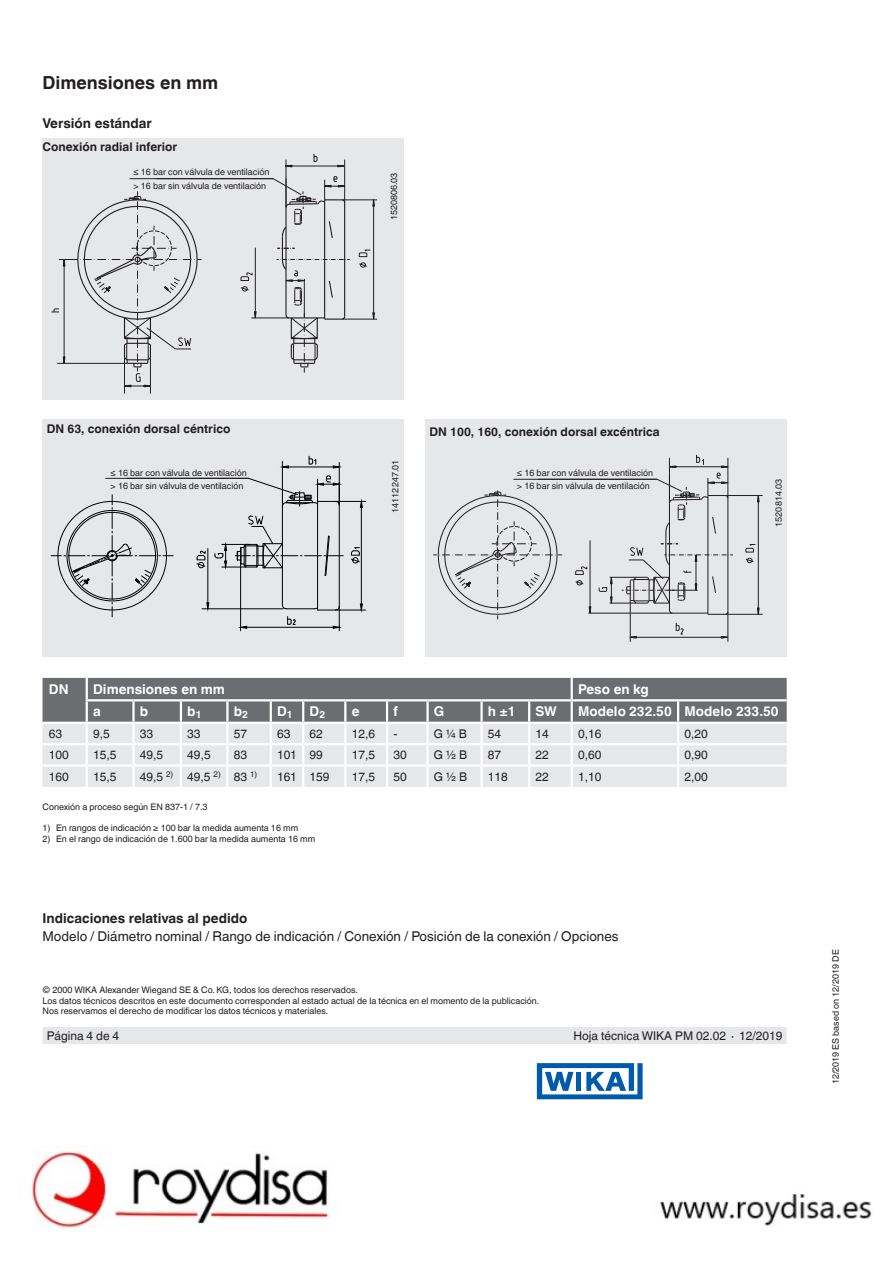
<style>
.page{position:relative;width:893px;height:1263px;background:#fff}
.page>*{position:absolute;margin:0;border:0;box-sizing:border-box;transform-origin:0 0}
.t1{font:700 18px "Helvetica World";color:#231f20}
.t2{font:13.5px "Helvetica World";color:#231f20}
.t3{font:700 13.5px "Helvetica World";color:#fff}
.t4{font:700 13.5px "Helvetica World";color:#231f20}
.t5{font:12px "Helvetica World";color:#231f20}
.t6{font:700 12px "Helvetica World";color:#231f20}
.t7{font:9px/13.5px "Helvetica World";color:#231f20}
</style>
<div class="page">
<div style="left:43px;top:1027px;width:744px;height:17px;background:#e6e7e9"></div>
<svg style="left:537px;top:1063px;width:106px;height:36px"></svg>
<div style="left:43px;top:138px;width:361px;height:262px;background:#e6e7e9"></div>
<div style="left:43px;top:420px;width:361px;height:237px;background:#e6e7e9"></div>
<div style="left:425px;top:420px;width:362px;height:237px;background:#e6e7e9"></div>
<hr style="left:282px;top:507px;width:1px;height:98px;background:#000">
<hr style="left:339px;top:504px;width:1px;height:102px;background:#000">
<hr style="left:317px;top:501px;width:1px;height:109px;background:#000">
<svg style="left:51px;top:495px;width:122px;height:122px"></svg>
<hr style="left:339px;top:462px;width:1px;height:43px;background:#000">
<hr style="left:282px;top:461px;width:1px;height:46px;background:#000">
<hr style="left:288px;top:467px;width:45px;height:1px;background:#000">
<svg style="left:333px;top:465px;width:8px;height:3px"></svg>
<svg style="left:280px;top:465px;width:9px;height:3px"></svg>
<svg style="left:309px;top:456px;width:7px;height:9px"></svg>
<hr style="left:361px;top:507px;width:1px;height:97px;background:#000">
<svg style="left:351px;top:547px;width:9px;height:16px"></svg>
<hr style="left:202px;top:608px;width:81px;height:1px;background:#000">
<hr style="left:208px;top:548px;width:1px;height:55px;background:#000">
<svg style="left:206px;top:602px;width:3px;height:9px"></svg>
<svg style="left:197px;top:551px;width:9px;height:17px"></svg>
<svg style="left:215px;top:516px;width:128px;height:60px"></svg>
<hr style="left:240px;top:564px;width:1px;height:67px;background:#000">
<hr style="left:247px;top:627px;width:86px;height:1px;background:#000">
<svg style="left:238px;top:626px;width:9px;height:3px"></svg>
<svg style="left:281px;top:604px;width:84px;height:27px"></svg>
<svg style="left:248px;top:475px;width:117px;height:33px"></svg>
<hr style="left:725px;top:495px;width:38px;height:1px;background:#231f20">
<hr style="left:725px;top:614px;width:38px;height:1px;background:#231f20">
<hr style="left:630px;top:600px;width:1px;height:42px;background:#231f20">
<hr style="left:728px;top:612px;width:1px;height:30px;background:#231f20">
<svg style="left:745px;top:496px;width:14px;height:119px"></svg>
<svg style="left:433px;top:455px;width:300px;height:183px"></svg>
<div style="left:43px;top:767px;width:744px;height:20px;background:#e6e7e9"></div>
<svg style="left:43px;top:678px;width:744px;height:86px;background:#adaeb0"></svg>
<hr style="left:86px;top:767px;width:2px;height:20px;background:#fff">
<hr style="left:132px;top:767px;width:3px;height:20px;background:#fff">
<hr style="left:180px;top:767px;width:2px;height:20px;background:#fff">
<hr style="left:226px;top:767px;width:3px;height:20px;background:#fff">
<hr style="left:270px;top:767px;width:2px;height:20px;background:#fff">
<hr style="left:302px;top:767px;width:2px;height:20px;background:#fff">
<hr style="left:344px;top:767px;width:2px;height:20px;background:#fff">
<hr style="left:386px;top:767px;width:2px;height:20px;background:#fff">
<hr style="left:426px;top:767px;width:3px;height:20px;background:#fff">
<hr style="left:480px;top:767px;width:3px;height:20px;background:#fff">
<hr style="left:87px;top:722px;width:47px;height:2px;background:#fff">
<hr style="left:134px;top:722px;width:47px;height:2px;background:#fff">
<hr style="left:181px;top:722px;width:46px;height:2px;background:#fff">
<hr style="left:227px;top:722px;width:44px;height:2px;background:#fff">
<hr style="left:271px;top:722px;width:32px;height:2px;background:#fff">
<hr style="left:303px;top:722px;width:42px;height:2px;background:#fff">
<hr style="left:345px;top:722px;width:42px;height:2px;background:#fff">
<hr style="left:387px;top:722px;width:41px;height:2px;background:#fff">
<hr style="left:428px;top:722px;width:54px;height:2px;background:#fff">
<hr style="left:482px;top:722px;width:47px;height:2px;background:#fff">
<hr style="left:529px;top:722px;width:43px;height:2px;background:#fff">
<hr style="left:572px;top:722px;width:106px;height:2px;background:#fff">
<hr style="left:678px;top:722px;width:109px;height:2px;background:#fff">
<hr style="left:528px;top:767px;width:2px;height:20px;background:#fff">
<hr style="left:571px;top:767px;width:2px;height:20px;background:#fff">
<hr style="left:677px;top:767px;width:2px;height:20px;background:#fff">
<hr style="left:86px;top:678px;width:2px;height:21px;background:#fff">
<hr style="left:86px;top:701px;width:2px;height:21px;background:#fff">
<hr style="left:150px;top:358px;width:1px;height:35px;background:#231f20">
<hr style="left:124px;top:358px;width:1px;height:35px;background:#231f20">
<hr style="left:286px;top:160px;width:1px;height:48px;background:#231f20">
<hr style="left:344px;top:160px;width:1px;height:42px;background:#231f20">
<hr style="left:342px;top:319px;width:35px;height:1px;background:#231f20">
<hr style="left:342px;top:200px;width:35px;height:1px;background:#231f20">
<svg style="left:285px;top:154px;width:61px;height:13px"></svg>
<svg style="left:359px;top:199px;width:16px;height:121px"></svg>
<svg style="left:51px;top:176px;width:299px;height:211px"></svg>
<hr style="left:130px;top:178px;width:143px;height:1px;background:#231f20">
<hr style="left:105px;top:478px;width:144px;height:1px;background:#231f20">
<hr style="left:513px;top:479px;width:144px;height:1px;background:#231f20">
<img style="left:32px;top:1150px;width:840px;height:78px">
<h1 class="t1" style="left:43px;top:73px;width:177px">Dimensiones en mm</h1>
<h2 class="t4" style="left:43px;top:116px;width:111px">Versión estándar</h2>
<h3 class="t6" style="left:43px;top:140px;width:136px">Conexión radial inferior</h3>
<p class="t7" style="left:133px;top:165px;width:138px">≤ 16 bar con válvula de ventilación &gt; 16 bar sin válvula de ventilación</p>
<p class="t7" style="left:387px;top:220px;width:49px;rotate:-90deg">1520806.03</p>
<h3 class="t6" style="left:47px;top:422px;width:185px">DN 63, conexión dorsal céntrico</h3>
<h3 class="t6" style="left:429px;top:425px;width:232px">DN 100, 160, conexión dorsal excéntrica</h3>
<p class="t7" style="left:389px;top:512px;width:54px;rotate:-90deg">14112247.01</p>
<p class="t7" style="left:517px;top:466px;width:138px">≤ 16 bar con válvula de ventilación &gt; 16 bar sin válvula de ventilación</p>
<p class="t7" style="left:111px;top:466px;width:138px">≤ 16 bar con válvula de ventilación &gt; 16 bar sin válvula de ventilación</p>
<p class="t7" style="left:772px;top:526px;width:49px;rotate:-90deg">1520814.03</p>
<h2 class="t3" style="left:49px;top:681px;width:21px">DN</h2>
<h2 class="t3" style="left:93px;top:681px;width:133px">Dimensiones en mm</h2>
<h2 class="t3" style="left:578px;top:681px;width:72px">Peso en kg</h2>
<h2 class="t3" style="left:93px;top:704px;width:9px">a</h2>
<h2 class="t3" style="left:140px;top:704px;width:10px">b</h2>
<h2 class="t3" style="left:187px;top:704px;width:16px">b<sub>1</sub></h2>
<h2 class="t3" style="left:234px;top:704px;width:16px">b<sub>2</sub></h2>
<h2 class="t3" style="left:277px;top:704px;width:50px">D<sub>1</sub> D<sub>2</sub></h2>
<h2 class="t3" style="left:352px;top:704px;width:9px">e</h2>
<h2 class="t3" style="left:393px;top:704px;width:6px">f</h2>
<h2 class="t3" style="left:434px;top:704px;width:12px">G</h2>
<h2 class="t3" style="left:488px;top:704px;width:29px">h ±1</h2>
<h2 class="t3" style="left:536px;top:704px;width:23px">SW</h2>
<h2 class="t3" style="left:578px;top:704px;width:202px">Modelo 232.50 Modelo 233.50</h2>
<h3 class="t5" style="left:49px;top:727px;width:15px">63</h3>
<h3 class="t5" style="left:93px;top:727px;width:18px">9,5</h3>
<h3 class="t5" style="left:140px;top:727px;width:15px">33</h3>
<h3 class="t5" style="left:187px;top:727px;width:15px">33</h3>
<h3 class="t5" style="left:234px;top:727px;width:15px">57</h3>
<h3 class="t5" style="left:277px;top:727px;width:15px">63</h3>
<h3 class="t5" style="left:310px;top:727px;width:15px">62</h3>
<h3 class="t5" style="left:352px;top:727px;width:25px">12,6</h3>
<h3 class="t5" style="left:393px;top:727px;width:5px">-</h3>
<h3 class="t5" style="left:434px;top:727px;width:34px">G ¼ B</h3>
<h3 class="t5" style="left:488px;top:727px;width:15px">54</h3>
<h3 class="t5" style="left:536px;top:727px;width:15px">14</h3>
<h3 class="t5" style="left:578px;top:727px;width:25px">0,16</h3>
<h3 class="t5" style="left:684px;top:727px;width:25px">0,20</h3>
<h3 class="t5" style="left:49px;top:748px;width:22px">100</h3>
<h3 class="t5" style="left:93px;top:748px;width:25px">15,5</h3>
<h3 class="t5" style="left:140px;top:748px;width:25px">49,5</h3>
<h3 class="t5" style="left:187px;top:748px;width:25px">49,5</h3>
<h3 class="t5" style="left:234px;top:748px;width:15px">83</h3>
<h3 class="t5" style="left:277px;top:748px;width:47px">101 99</h3>
<h3 class="t5" style="left:352px;top:748px;width:25px">17,5</h3>
<h3 class="t5" style="left:393px;top:748px;width:15px">30</h3>
<h3 class="t5" style="left:434px;top:748px;width:35px">G ½ B</h3>
<h3 class="t5" style="left:488px;top:748px;width:15px">87</h3>
<h3 class="t5" style="left:536px;top:748px;width:15px">22</h3>
<h3 class="t5" style="left:578px;top:748px;width:25px">0,60</h3>
<h3 class="t5" style="left:684px;top:748px;width:25px">0,90</h3>
<h3 class="t5" style="left:49px;top:769px;width:22px">160</h3>
<h3 class="t5" style="left:93px;top:769px;width:25px">15,5</h3>
<h3 class="t5" style="left:140px;top:769px;width:119px">49,5 <sup>2)</sup> 49,5 <sup>2)</sup> 83 <sup>1)</sup></h3>
<h3 class="t5" style="left:277px;top:769px;width:54px">161 159</h3>
<h3 class="t5" style="left:352px;top:769px;width:25px">17,5</h3>
<h3 class="t5" style="left:393px;top:769px;width:15px">50</h3>
<h3 class="t5" style="left:434px;top:769px;width:35px">G ½ B</h3>
<h3 class="t5" style="left:488px;top:769px;width:22px">118</h3>
<h3 class="t5" style="left:536px;top:769px;width:15px">22</h3>
<h3 class="t5" style="left:578px;top:769px;width:25px">1,10</h3>
<h3 class="t5" style="left:684px;top:769px;width:25px">2,00</h3>
<p class="t7" style="left:43px;top:800px;width:166px">Conexión a proceso según EN 837-1 / 7.3</p>
<p class="t7" style="left:43px;top:821px;width:257px">1) En rangos de indicación ≥ 100 bar la medida aumenta 16 mm</p>
<p class="t7" style="left:43px;top:832px;width:274px">2) En el rango de indicación de 1.600 bar la medida aumenta 16 mm</p>
<h2 class="t4" style="left:43px;top:910px;width:206px">Indicaciones relativas al pedido</h2>
<h2 class="t2" style="left:43px;top:928px;width:577px">Modelo / Diámetro nominal / Rango de indicación / Conexión / Posición de la conexión / Opciones</h2>
<p class="t7" style="left:43px;top:985px;width:498px;line-height:10.5px">© 2000 WIKA Alexander Wiegand SE &amp; Co. KG, todos los derechos reservados.<br>Los datos técnicos descritos en este documento corresponden al estado actual de la técnica en el momento de la publicación.<br>Nos reservamos el derecho de modificar los datos técnicos y materiales.</p>
<h3 class="t5" style="left:47px;top:1029px;width:74px">Página 4 de 4</h3>
<h3 class="t5" style="left:573px;top:1029px;width:210px">Hoja técnica WIKA PM 02.02 ∙ 12/2019</h3>
<p class="t7" style="left:829px;top:1084px;width:136px;rotate:-90deg">12/2019 ES based on 12/2019 DE</p>
</div>
